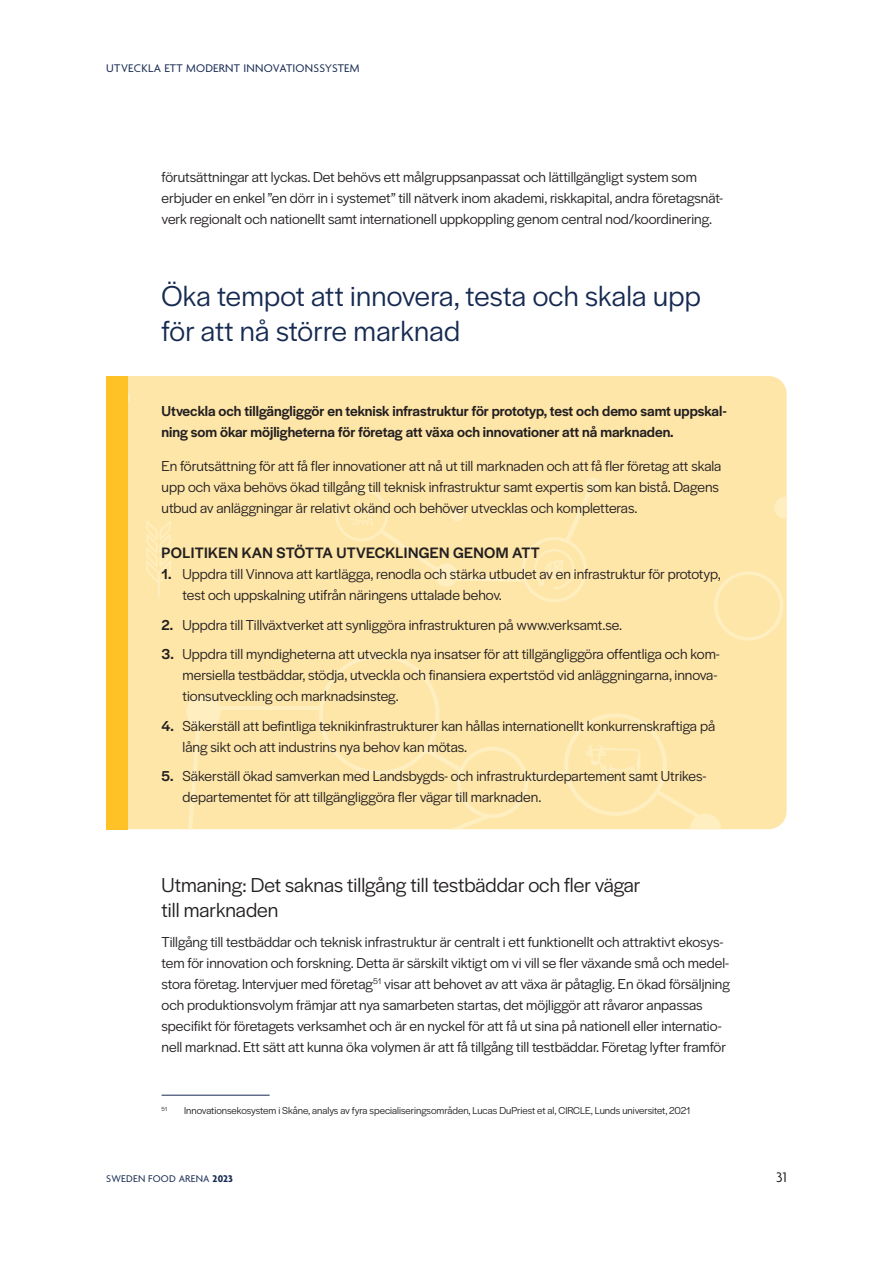
<style>
.page{position:relative;width:893px;height:1263px;background:#fff}
.page>*{position:absolute;margin:0;border:0;box-sizing:border-box;transform-origin:0 0}
.t1{font:30px/34.5px "Halyard Display";letter-spacing:.01em;color:#162a51}
.t2{font:21px/25.5px "Halyard Display";color:#231f20}
.t3{font:500 15.75px "Halyard Display";letter-spacing:.02em;color:#231f20}
.t4{font:15px/21px "Halyard Display";color:#231f20}
.t5{font:500 15px/21px "Halyard Display";color:#231f20}
.t6{font:15px "Agenda";color:#231f20}
.t7{font:12px "Agenda";letter-spacing:.02em;color:#162a51}
.t8{font:10.5px "Halyard Display";color:#231f20}
.t9{font:10.5px "Agenda";letter-spacing:.02em;color:#162a51}
.t10{font:6.15px "Halyard Display";color:#231f20}
.s1{font-weight:500}
.s2{font-weight:700}
</style>
<div class="page">
<div style="left:128px;top:376px;width:659px;height:453px;background:#fee6a9"></div>
<svg style="left:774px;top:496px;width:13px;height:23px"></svg>
<svg style="left:585px;top:477px;width:15px;height:16px"></svg>
<svg style="left:128px;top:389px;width:3px;height:17px"></svg>
<svg style="left:146px;top:520px;width:25px;height:77px;background:#fee8b0"></svg>
<svg style="left:185px;top:651px;width:537px;height:178px;background:#fee6aa"></svg>
<svg style="left:335px;top:481px;width:261px;height:121px;background:#fee6ab"></svg>
<svg style="left:714px;top:571px;width:69px;height:70px;background:#fee7ac"></svg>
<div style="left:106px;top:376px;width:22px;height:453px;background:#fec226"></div>
<hr style="left:162px;top:1095px;width:108px;height:1px;background:#162a51">
<p class="t7" style="left:106px;top:61px;width:255px">UTVECKLA ETT MODERNT INNOVATIONSSYSTEM</p>
<p class="t4" style="left:162px;top:166px;width:563px">förutsättningar att lyckas. Det behövs ett målgruppsanpassat och lättillgängligt system som erbjuder en enkel ”en dörr in i systemet” till nätverk inom akademi, riskkapital, andra företagsnät&shy;verk regionalt och nationellt samt internationell uppkoppling genom central nod/koordinering.</p>
<h1 class="t1" style="left:162px;top:279px;width:541px">Öka tempot att innovera, testa och skala upp för att nå större marknad</h1>
<p class="t5" style="left:162px;top:401px;width:567px">Utveckla och tillgängliggör en teknisk infrastruktur för prototyp, test och demo samt uppskal&shy;ning som ökar möjligheterna för företag att växa och innovationer att nå marknaden.</p>
<p class="t4" style="left:162px;top:455px;width:561px">En förutsättning för att få fler innovationer att nå ut till marknaden och att få fler företag att skala upp och växa behövs ökad tillgång till teknisk infrastruktur samt expertis som kan bistå. Dagens utbud av anläggningar är relativt okänd och behöver utvecklas och kompletteras.</p>
<p class="t3" style="left:162px;top:544px;width:380px">POLITIKEN KAN STÖTTA UTVECKLINGEN GENOM ATT</p>
<p class="t4" style="left:183px;top:564px;width:540px;text-indent:-21px"><span class="s1">1.</span> Uppdra till Vinnova att kartlägga, renodla och stärka utbudet av en infrastruktur för prototyp, test och uppskalning utifrån näringens uttalade behov.</p>
<p class="t4" style="left:162px;top:614px;width:462px"><span class="s1">2.</span> Uppdra till Tillväxtverket att synliggöra infrastrukturen på www.verksamt.se.</p>
<p class="t4" style="left:183px;top:644px;width:539px;text-indent:-21px"><span class="s1">3.</span> Uppdra till myndigheterna att utveckla nya insatser för att tillgängliggöra offentliga och kom&shy;mersiella testbäddar, stödja, utveckla och finansiera expertstöd vid anläggningarna, innova&shy;tionsutveckling och marknadsinsteg.</p>
<p class="t4" style="left:183px;top:715px;width:534px;text-indent:-21px"><span class="s1">4.</span> Säkerställ att befintliga teknikinfrastrukturer kan hållas internationellt konkurrenskraftiga på lång sikt och att industrins nya behov kan mötas.</p>
<p class="t4" style="left:183px;top:766px;width:525px;text-indent:-21px"><span class="s1">5.</span> Säkerställ ökad samverkan med Landsbygds- och infrastrukturdepartement samt Utrikes&shy;departementet för att tillgängliggöra fler vägar till marknaden.</p>
<h2 class="t2" style="left:162px;top:872px;width:480px">Utmaning: Det saknas tillgång till testbäddar och fler vägar till marknaden</h2>
<p class="t4" style="left:162px;top:931px;width:570px">Tillgång till testbäddar och teknisk infrastruktur är centralt i ett funktionellt och attraktivt ekosys&shy;tem för innovation och forskning. Detta är särskilt viktigt om vi vill se fler växande små och medel&shy;stora företag. Intervjuer med företag<sup>51</sup> visar att behovet av att växa är påtaglig. En ökad försäljning och produktionsvolym främjar att nya samarbeten startas, det möjliggör att råvaror anpassas specifikt för företagets verksamhet och är en nyckel för att få ut sina på nationell eller internatio&shy;nell marknad. Ett sätt att kunna öka volymen är att få tillgång till testbäddar. Företag lyfter framför</p>
<p class="t10" style="left:162px;top:1105px;width:7px">51</p>
<p class="t8" style="left:184px;top:1105px;width:508px">Innovationsekosystem i Skåne, analys av fyra specialiseringsområden, Lucas DuPriest et al, CIRCLE, Lunds universitet, 2021</p>
<p class="t9" style="left:106px;top:1172px;width:128px">SWEDEN FOOD ARENA <span class="s2">2023</span></p>
<p class="t6" style="left:776px;top:1168px;width:12px">31</p>
</div>
